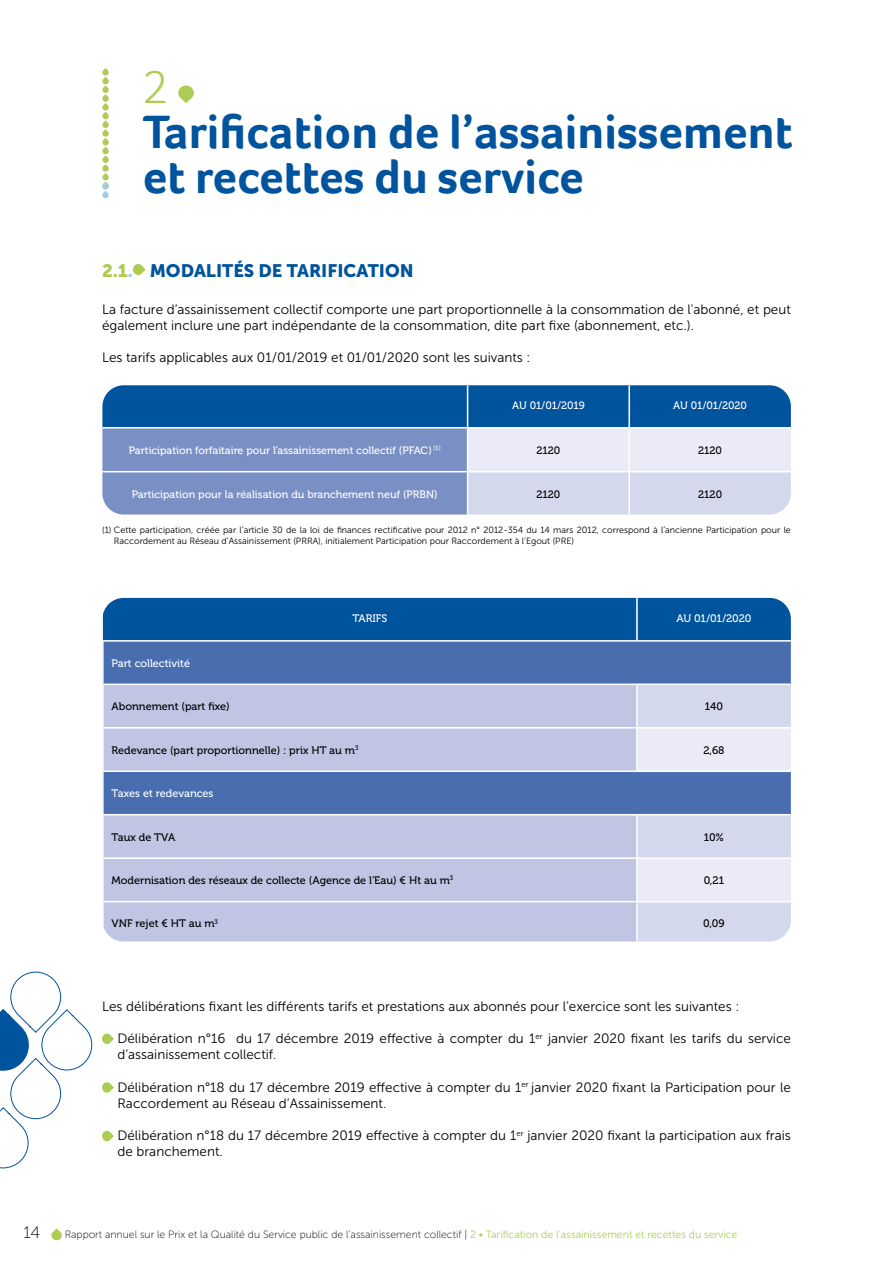
<style>
.page{position:relative;width:893px;height:1263px;background:#fff}
.page>*{position:absolute;margin:0;border:0;box-sizing:border-box;transform-origin:0 0}
.t1{font:700 48px/45px "Foco";color:#00539d}
.t2{font:300 48px "Foco";color:#aecc53}
.t3{font:18px "Museo Sans 900";color:#00539d}
.t4{font:16.5px "Museo Sans 100";color:#000}
.t5{font:13.5px/16.2px "Museo Sans 300";color:#000}
.t6{font:10.8px "Museo 500";color:#000}
.t7{font:10.8px "Museo 500";color:#fff}
.t8{font:10.65px "Museo 500";color:#fff}
.t9{font:10.65px "Museo 500";color:#000}
.t10{font:10.5px "Museo Sans 100";color:#000}
.t11{font:9px/10.8px "Museo Sans 300";color:#000}
.s1{color:#aecc53}
.s2{color:#9ccde2}
.s3{font-family:"Museo Sans 300";color:#aecc53}
</style>
<div class="page">
<div style="left:103px;top:598px;width:688px;height:42px;background:#00539d"></div>
<div style="left:104px;top:642px;width:687px;height:41px;background:#486eb0"></div>
<svg style="left:104px;top:685px;width:533px;height:256px;background:#abb6da"></svg>
<svg style="left:637px;top:685px;width:154px;height:256px;background:#c4cce6"></svg>
<hr style="left:102px;top:814px;width:535px;height:1px;background:#fff">
<hr style="left:637px;top:814px;width:154px;height:1px;background:#fff">
<hr style="left:102px;top:901px;width:535px;height:1px;background:#fff">
<hr style="left:637px;top:901px;width:154px;height:1px;background:#fff">
<hr style="left:102px;top:727px;width:535px;height:1px;background:#fff">
<hr style="left:637px;top:727px;width:154px;height:1px;background:#fff">
<hr style="left:102px;top:857px;width:535px;height:2px;background:#fff">
<hr style="left:637px;top:857px;width:154px;height:2px;background:#fff">
<hr style="left:636px;top:685px;width:2px;height:42px;background:#fff">
<hr style="left:636px;top:728px;width:2px;height:42px;background:#fff">
<hr style="left:636px;top:815px;width:2px;height:42px;background:#fff">
<hr style="left:636px;top:859px;width:2px;height:42px;background:#fff">
<hr style="left:636px;top:902px;width:2px;height:39px;background:#fff">
<hr style="left:636px;top:598px;width:2px;height:42px;background:#fff">
<hr style="left:102px;top:770px;width:535px;height:2px;background:#fff">
<hr style="left:637px;top:770px;width:154px;height:2px;background:#fff">
<svg style="left:102px;top:385px;width:689px;height:129px;background:#7396c6"></svg>
<hr style="left:467px;top:428px;width:1px;height:43px;background:#fff">
<hr style="left:628px;top:428px;width:2px;height:43px;background:#fff">
<hr style="left:467px;top:472px;width:1px;height:42px;background:#fff">
<hr style="left:628px;top:472px;width:2px;height:42px;background:#fff">
<hr style="left:102px;top:427px;width:366px;height:1px;background:#fff">
<hr style="left:468px;top:427px;width:161px;height:1px;background:#fff">
<hr style="left:629px;top:427px;width:162px;height:1px;background:#fff">
<hr style="left:102px;top:471px;width:366px;height:1px;background:#fff">
<hr style="left:468px;top:471px;width:161px;height:1px;background:#fff">
<hr style="left:629px;top:471px;width:162px;height:1px;background:#fff">
<hr style="left:467px;top:385px;width:1px;height:42px;background:#fff">
<hr style="left:628px;top:385px;width:2px;height:42px;background:#fff">
<svg style="left:51px;top:1228px;width:11px;height:12px"></svg>
<svg style="left:133px;top:264px;width:13px;height:11px"></svg>
<svg style="left:102px;top:1033px;width:12px;height:11px"></svg>
<svg style="left:102px;top:1082px;width:12px;height:11px"></svg>
<svg style="left:102px;top:1131px;width:12px;height:10px"></svg>
<svg style="left:102px;top:68px;width:7px;height:130px"></svg>
<svg style="left:178px;top:86px;width:16px;height:17px"></svg>
<svg style="left:0;top:971px;width:93px;height:198px"></svg>
<h1 class="t2" style="left:143px;top:55px;width:27px">2</h1>
<h1 class="t1" style="left:143px;top:109px;width:652px">Tarification de l’assainissement et recettes du service</h1>
<h2 class="t3" style="left:102px;top:261px;width:313px"><span class="s1">2.1</span><span class="s2">.</span> MODALITÉS DE TARIFICATION</h2>
<p class="t5" style="left:102px;top:301px;width:690px">La facture d’assainissement collectif comporte une part proportionnelle à la consommation de l'abonné, et peut également inclure une part indépendante de la consommation, dite part fixe (abonnement, etc.).</p>
<p class="t5" style="left:102px;top:350px;width:430px">Les tarifs applicables aux 01/01/2019 et 01/01/2020 sont les suivants :</p>
<p class="t8" style="left:512px;top:400px;width:74px">AU 01/01/2019</p>
<p class="t8" style="left:673px;top:400px;width:75px">AU 01/01/2020</p>
<p class="t8" style="left:129px;top:444px;width:313px">Participation forfaitaire pour l'assainissement collectif (PFAC) <sup>(1)</sup></p>
<p class="t9" style="left:536px;top:444px;width:26px">2120</p>
<p class="t9" style="left:698px;top:444px;width:26px">2120</p>
<p class="t8" style="left:132px;top:488px;width:307px">Participation pour la réalisation du branchement neuf (PRBN)</p>
<p class="t9" style="left:536px;top:488px;width:26px">2120</p>
<p class="t9" style="left:698px;top:488px;width:26px">2120</p>
<p class="t11" style="left:114px;top:525px;width:679px;text-indent:-12px">(1) Cette participation, créée par l’article 30 de la loi de finances rectificative pour 2012 n° 2012-354 du 14 mars 2012, correspond à l’ancienne Participation pour le<br>Raccordement au Réseau d’Assainissement (PRRA), initialement Participation pour Raccordement à l’Egout (PRE)</p>
<p class="t7" style="left:352px;top:613px;width:36px">TARIFS</p>
<p class="t7" style="left:676px;top:613px;width:77px">AU 01/01/2020</p>
<p class="t7" style="left:112px;top:657px;width:80px">Part collectivité</p>
<p class="t6" style="left:112px;top:700px;width:120px">Abonnement (part fixe)</p>
<p class="t6" style="left:705px;top:700px;width:20px">140</p>
<p class="t6" style="left:112px;top:744px;width:248px">Redevance (part proportionnelle) : prix HT au m<sup>3</sup></p>
<p class="t6" style="left:703px;top:744px;width:23px">2,68</p>
<p class="t7" style="left:112px;top:787px;width:103px">Taxes et redevances</p>
<p class="t6" style="left:112px;top:831px;width:65px">Taux de TVA</p>
<p class="t6" style="left:704px;top:831px;width:22px">10%</p>
<p class="t6" style="left:112px;top:874px;width:343px">Modernisation des réseaux de collecte (Agence de l'Eau) € Ht au m<sup>3</sup></p>
<p class="t6" style="left:704px;top:874px;width:22px">0,21</p>
<p class="t6" style="left:112px;top:918px;width:108px">VNF rejet € HT au m<sup>3</sup></p>
<p class="t6" style="left:703px;top:918px;width:23px">0,09</p>
<p class="t5" style="left:102px;top:998px;width:639px">Les délibérations fixant les différents tarifs et prestations aux abonnés pour l’exercice sont les suivantes :</p>
<p class="t5" style="left:117px;top:1030px;width:675px">Délibération n°16 du 17 décembre 2019 effective à compter du 1<sup>er</sup> janvier 2020 fixant les tarifs du service d’assainissement collectif.</p>
<p class="t5" style="left:118px;top:1079px;width:675px">Délibération n°18 du 17 décembre 2019 effective à compter du 1<sup>er</sup> janvier 2020 fixant la Participation pour le<br>Raccordement au Réseau d’Assainissement.</p>
<p class="t5" style="left:118px;top:1127px;width:675px">Délibération n°18 du 17 décembre 2019 effective à compter du 1<sup>er</sup> janvier 2020 fixant la participation aux frais de branchement.</p>
<p class="t4" style="left:24px;top:1224px;width:18px">14</p>
<p class="t10" style="left:65px;top:1229px;width:674px">Rapport annuel sur le Prix et la Qualité du Service public de l’assainissement collectif | <span class="s3">2 • Tarification de l’assainissement et recettes du service</span></p>
</div>
